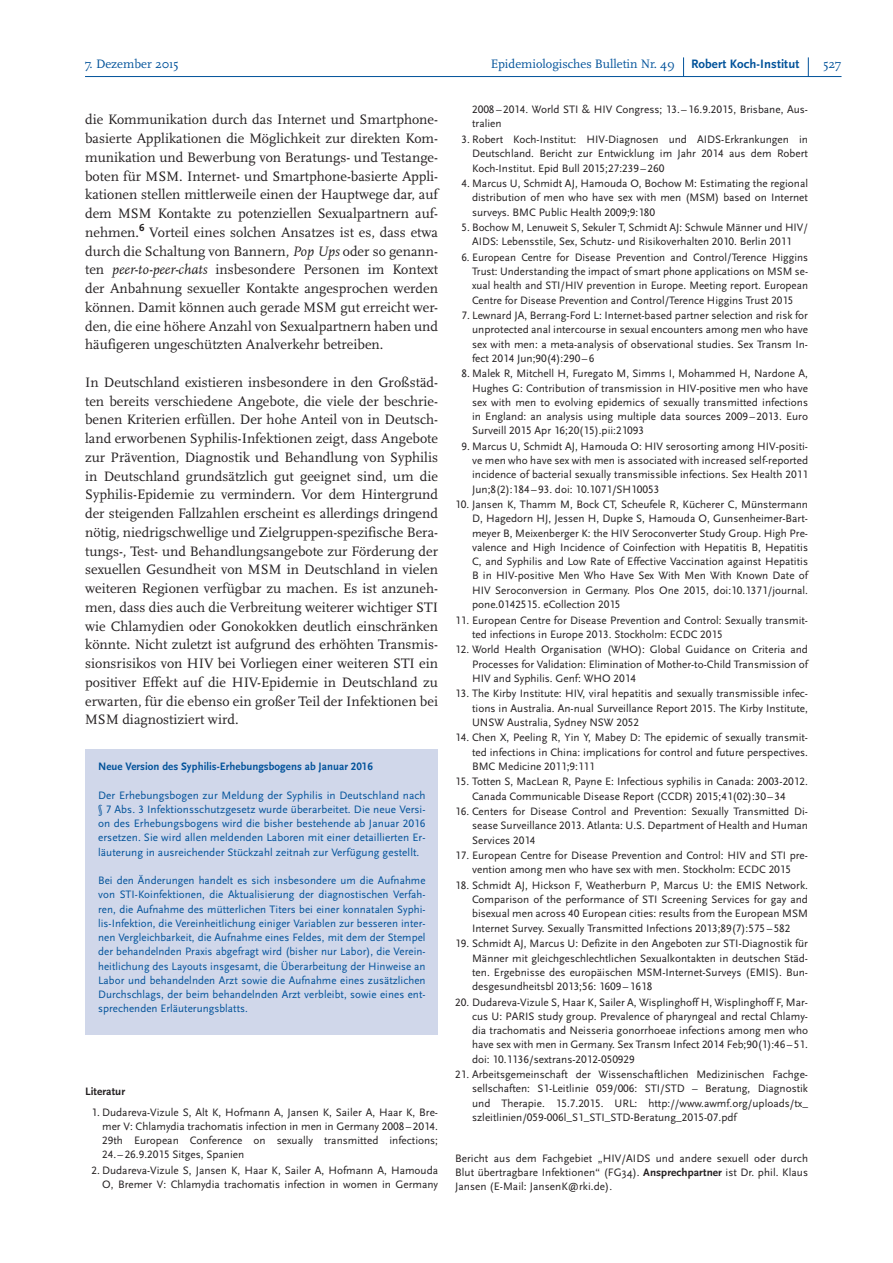
<style>
.page{position:relative;width:893px;height:1263px;background:#fff}
.page>*{position:absolute;margin:0;border:0;box-sizing:border-box;transform-origin:0 0}
.Fließtext{font:14.25px/18.8px "Scala Pro";color:#231f20;text-align:justify}
.t1{font:12.75px "Scala Pro";color:#01529a}
.Text_klein_schwarz{font:11.25px/14.2px "Scala Sans Pro";color:#231f20;text-align:justify}
.Text_klein_P_287{font:11.25px/14.2px "Scala Sans Pro";letter-spacing:.005em;color:#01529a;text-align:justify}
.Text_klein_P_287_bol{font:700 11.25px "Scala Sans Pro";letter-spacing:.005em;color:#01529a}
.Text_klein_schwarz_b{font:700 11.25px "Scala Sans Pro";letter-spacing:.005em;color:#231f20}
.s1{font-family:"Scala Sans Pro";font-weight:700}
.s2{font-style:italic}
.s3{font-weight:700}
</style>
<div class="page">
<hr style="left:85px;top:76px;width:756px;height:1px;background:#01529a">
<svg style="left:808px;top:57px;width:1px;height:19px"></svg>
<svg style="left:683px;top:57px;width:1px;height:19px"></svg>
<div style="left:85px;top:749px;width:353px;height:285px;background:#d0d7ea"></div>
<p class="t1" style="left:85px;top:56px;width:95px">7. Dezember 2015</p>
<p class="t1" style="left:491px;top:56px;width:310px">Epidemiologisches Bulletin Nr. 49 <span class="s1">Robert Koch-Institut</span></p>
<p class="t1" style="left:823px;top:56px;width:20px">527</p>
<p class="Fließtext" style="left:85px;top:110px;width:354px">die Kommunikation durch das Internet und Smartphone&shy;basierte Applikationen die Möglichkeit zur direkten Kom&shy;munikation und Bewerbung von Beratungs- und Testange&shy;boten für MSM. Internet- und Smartphone-basierte Appli&shy;kationen stellen mittlerweile einen der Hauptwege dar, auf dem MSM Kontakte zu potenziellen Sexualpartnern auf&shy;nehmen.<sup>6</sup> Vorteil eines solchen Ansatzes ist es, dass etwa durch die Schaltung von Bannern, <span class="s2">Pop Ups</span> oder so genann&shy;ten <span class="s2">peer-to-peer-chats</span> insbesondere Personen im Kontext der Anbahnung sexueller Kontakte angesprochen werden können. Damit können auch gerade MSM gut erreicht wer&shy;den, die eine höhere Anzahl von Sexualpartnern haben und häufigeren ungeschützten Analverkehr betreiben.</p>
<p class="Fließtext" style="left:85px;top:373px;width:354px">In Deutschland existieren insbesondere in den Großstäd&shy;ten bereits verschiedene Angebote, die viele der beschrie&shy;benen Kriterien erfüllen. Der hohe Anteil von in Deutsch&shy;land erworbenen Syphilis-Infektionen zeigt, dass Angebote zur Prävention, Diagnostik und Behandlung von Syphilis in Deutschland grundsätzlich gut geeignet sind, um die Syphilis-Epidemie zu vermindern. Vor dem Hintergrund der steigenden Fallzahlen erscheint es allerdings dringend nötig, niedrigschwellige und Zielgruppen-spezifische Bera&shy;tungs-, Test- und Behandlungsangebote zur Förderung der sexuellen Gesundheit von MSM in Deutschland in vielen weiteren Regionen verfügbar zu machen. Es ist anzuneh&shy;men, dass dies auch die Verbreitung weiterer wichtiger STI wie Chlamydien oder Gonokokken deutlich einschränken könnte. Nicht zuletzt ist aufgrund des erhöhten Transmis&shy;sionsrisikos von HIV bei Vorliegen einer weiteren STI ein positiver Effekt auf die HIV-Epidemie in Deutschland zu erwarten, für die ebenso ein großer Teil der Infektionen bei MSM diagnostiziert wird.</p>
<p class="Text_klein_P_287_bol" style="left:98px;top:760px;width:276px">Neue Version des Syphilis-Erhebungsbogens ab Januar 2016</p>
<p class="Text_klein_P_287" style="left:98px;top:788px;width:329px">Der Erhebungsbogen zur Meldung der Syphilis in Deutschland nach § 7 Abs. 3 Infektionsschutzgesetz wurde überarbeitet. Die neue Versi&shy;on des Erhebungsbogens wird die bisher bestehende ab Januar 2016 ersetzen. Sie wird allen meldenden Laboren mit einer detaillierten Er&shy;läuterung in ausreichender Stückzahl zeitnah zur Verfügung gestellt.</p>
<p class="Text_klein_P_287" style="left:98px;top:873px;width:329px">Bei den Änderungen handelt es sich insbesondere um die Aufnahme von STI-Koinfektionen, die Aktualisierung der diagnostischen Verfah&shy;ren, die Aufnahme des mütterlichen Titers bei einer konnatalen Syphi&shy;lis-Infektion, die Vereinheitlichung einiger Variablen zur besseren inter&shy;nen Vergleichbarkeit, die Aufnahme eines Feldes, mit dem der Stempel der behandelnden Praxis abgefragt wird (bisher nur Labor), die Verein&shy;heitlichung des Layouts insgesamt, die Überarbeitung der Hinweise an Labor und behandelnden Arzt sowie die Aufnahme eines zusätzlichen Durchschlags, der beim behandelnden Arzt verbleibt, sowie eines ent&shy;sprechenden Erläuterungsblatts.</p>
<p class="Text_klein_schwarz_b" style="left:85px;top:1085px;width:42px">Literatur</p>
<p class="Text_klein_schwarz" style="left:102px;top:1105px;width:337px;text-indent:-11px">1. Dudareva-Vizule S, Alt K, Hofmann A, Jansen K, Sailer A, Haar K, Bre&shy;mer V: Chlamydia trachomatis infection in men in Germany 2008– 2014.<br>29th European Conference on sexually transmitted infections;</p>
<p class="Text_klein_schwarz" style="left:102px;top:1147px;width:144px">24. –26.9.2015 Sitges, Spanien</p>
<p class="Text_klein_schwarz" style="left:92px;top:1163px;width:348px;text-align:right">2. Dudareva-Vizule S, Jansen K, Haar K, Sailer A, Hofmann A, Hamouda<br>O, Bremer V: Chlamydia trachomatis infection in women in Germany</p>
<p class="Text_klein_schwarz" style="left:472px;top:102px;width:337px">2008 – 2014. World STI &amp; HIV Congress; 13.– 16.9.2015, Brisbane, Aus&shy;tralien</p>
<p class="Text_klein_schwarz" style="left:472px;top:132px;width:337px;text-indent:-11px">3. Robert Koch-Institut: HIV-Diagnosen und AIDS-Erkrankungen in Deutschland. Bericht zur Entwicklung im Jahr 2014 aus dem Robert Koch-Institut. Epid Bull 2015;27:239 – 260</p>
<p class="Text_klein_schwarz" style="left:472px;top:176px;width:337px;text-indent:-11px">4. Marcus U, Schmidt AJ, Hamouda O, Bochow M: Estimating the regional distribution of men who have sex with men (MSM) based on Internet surveys. BMC Public Health 2009;9:180</p>
<p class="Text_klein_schwarz" style="left:461px;top:220px;width:348px;text-align:center">5. Bochow M, Lenuweit S, Sekuler T, Schmidt AJ: Schwule Männer und HIV/<br>AIDS: Lebensstile, Sex, Schutz- und Risikoverhalten 2010. Berlin 2011</p>
<p class="Text_klein_schwarz" style="left:472px;top:250px;width:337px;text-indent:-11px">6. European Centre for Disease Prevention and Control/Terence Higgins Trust: Understanding the impact of smart phone applications on MSM se&shy;xual health and STI/HIV prevention in Europe. Meeting report. European Centre for Disease Prevention and Control/Terence Higgins Trust 2015</p>
<p class="Text_klein_schwarz" style="left:472px;top:308px;width:337px;text-indent:-11px">7. Lewnard JA, Berrang-Ford L: Internet-based partner selection and risk for unprotected anal intercourse in sexual encounters among men who have sex with men: a meta-analysis of observational studies. Sex Transm In&shy;fect 2014 Jun;90(4):290 – 6</p>
<p class="Text_klein_schwarz" style="left:472px;top:367px;width:337px;text-indent:-11px">8. Malek R, Mitchell H, Furegato M, Simms I, Mohammed H, Nardone A, Hughes G: Contribution of transmission in HIV-positive men who have sex with men to evolving epidemics of sexually transmitted infections in England: an analysis using multiple data sources 2009 – 2013. Euro Surveill 2015 Apr 16;20(15).pii:21093</p>
<p class="Text_klein_schwarz" style="left:472px;top:439px;width:337px;text-indent:-11px">9. Marcus U, Schmidt AJ, Hamouda O: HIV serosorting among HIV-positi&shy;ve men who have sex with men is associated with increased self-reported incidence of bacterial sexually transmissible infections. Sex Health 2011<br>Jun;8(2):184 – 93. doi: 10.1071/SH10053</p>
<p class="Text_klein_schwarz" style="left:472px;top:497px;width:337px;text-indent:-17px">10. Jansen K, Thamm M, Bock CT, Scheufele R, Kücherer C, Münstermann D, Hagedorn HJ, Jessen H, Dupke S, Hamouda O, Gunsenheimer-Bart&shy;meyer B, Meixenberger K: the HIV Seroconverter Study Group. High Pre&shy;valence and High Incidence of Coinfection with Hepatitis B, Hepatitis C, and Syphilis and Low Rate of Effective Vaccination against Hepatitis B in HIV-positive Men Who Have Sex With Men With Known Date of HIV Seroconversion in Germany. Plos One 2015, doi:10.1371/journal. pone.0142515. eCollection 2015</p>
<p class="Text_klein_schwarz" style="left:472px;top:613px;width:337px;text-indent:-17px">11. European Centre for Disease Prevention and Control: Sexually transmit&shy;ted infections in Europe 2013. Stockholm: ECDC 2015</p>
<p class="Text_klein_schwarz" style="left:472px;top:642px;width:337px;text-indent:-17px">12. World Health Organisation (WHO): Global Guidance on Criteria and Processes for Validation: Elimination of Mother-to-Child Transmission of HIV and Syphilis. Genf: WHO 2014</p>
<p class="Text_klein_schwarz" style="left:472px;top:686px;width:337px;text-indent:-17px">13. The Kirby Institute: HIV, viral hepatitis and sexually transmissible infec&shy;tions in Australia. An-nual Surveillance Report 2015. The Kirby Institute, UNSW Australia, Sydney NSW 2052</p>
<p class="Text_klein_schwarz" style="left:472px;top:730px;width:337px;text-indent:-17px">14. Chen X, Peeling R, Yin Y, Mabey D: The epidemic of sexually transmit&shy;ted infections in China: implications for control and future perspectives.<br>BMC Medicine 2011;9:111</p>
<p class="Text_klein_schwarz" style="left:455px;top:774px;width:354px;text-align:center">15. Totten S, MacLean R, Payne E: Infectious syphilis in Canada: 2003-2012.<br>Canada Communicable Disease Report (CCDR) 2015;41(02):30–34</p>
<p class="Text_klein_schwarz" style="left:472px;top:804px;width:337px;text-indent:-17px">16. Centers for Disease Control and Prevention: Sexually Transmitted Di&shy;sease Surveillance 2013. Atlanta: U.S. Department of Health and Human Services 2014</p>
<p class="Text_klein_schwarz" style="left:455px;top:848px;width:354px;text-align:center">17. European Centre for Disease Prevention and Control: HIV and STI pre&shy;vention among men who have sex with men. Stockholm: ECDC 2015</p>
<p class="Text_klein_schwarz" style="left:472px;top:878px;width:337px;text-indent:-17px">18. Schmidt AJ, Hickson F, Weatherburn P, Marcus U: the EMIS Network.<br>Comparison of the performance of STI Screening Services for gay and bisexual men across 40 European cities: results from the European MSM Internet Survey. Sexually Transmitted Infections 2013;89(7):575 – 582</p>
<p class="Text_klein_schwarz" style="left:472px;top:936px;width:337px;text-indent:-17px">19. Schmidt AJ, Marcus U: Defizite in den Angeboten zur STI-Diagnostik für Männer mit gleichgeschlechtlichen Sexualkontakten in deutschen Städ&shy;ten. Ergebnisse des europäischen MSM-Internet-Surveys (EMIS). Bun&shy;desgesundheitsbl 2013;56: 1609 – 1618</p>
<p class="Text_klein_schwarz" style="left:472px;top:995px;width:337px;text-indent:-17px">20. Dudareva-Vizule S, Haar K, Sailer A, Wisplinghoff H, Wisplinghoff F, Mar&shy;cus U: PARIS study group. Prevalence of pharyngeal and rectal Chlamy&shy;dia trachomatis and Neisseria gonorrhoeae infections among men who have sex with men in Germany. Sex Transm Infect 2014 Feb;90(1):46–51. doi: 10.1136/sextrans-2012-050929</p>
<p class="Text_klein_schwarz" style="left:472px;top:1067px;width:337px;text-indent:-17px">21. Arbeitsgemeinschaft der Wissenschaftlichen Medizinischen Fachge&shy;sellschaften: S1-Leitlinie 059/006: STI/STD – Beratung, Diagnostik und Therapie. 15.7.2015. URL: http://www.awmf.org/uploads/tx_ szleitlinien/059-006l_S1_STI_STD-Beratung_2015-07.pdf</p>
<p class="Text_klein_schwarz" style="left:455px;top:1151px;width:354px">Bericht aus dem Fachgebiet „HIV/AIDS und andere sexuell oder durch Blut übertragbare Infektionen“ (FG34). <span class="s3">Ansprechpartner</span> ist Dr. phil. Klaus Jansen (E-Mail: JansenK@rki.de).</p>
</div>
